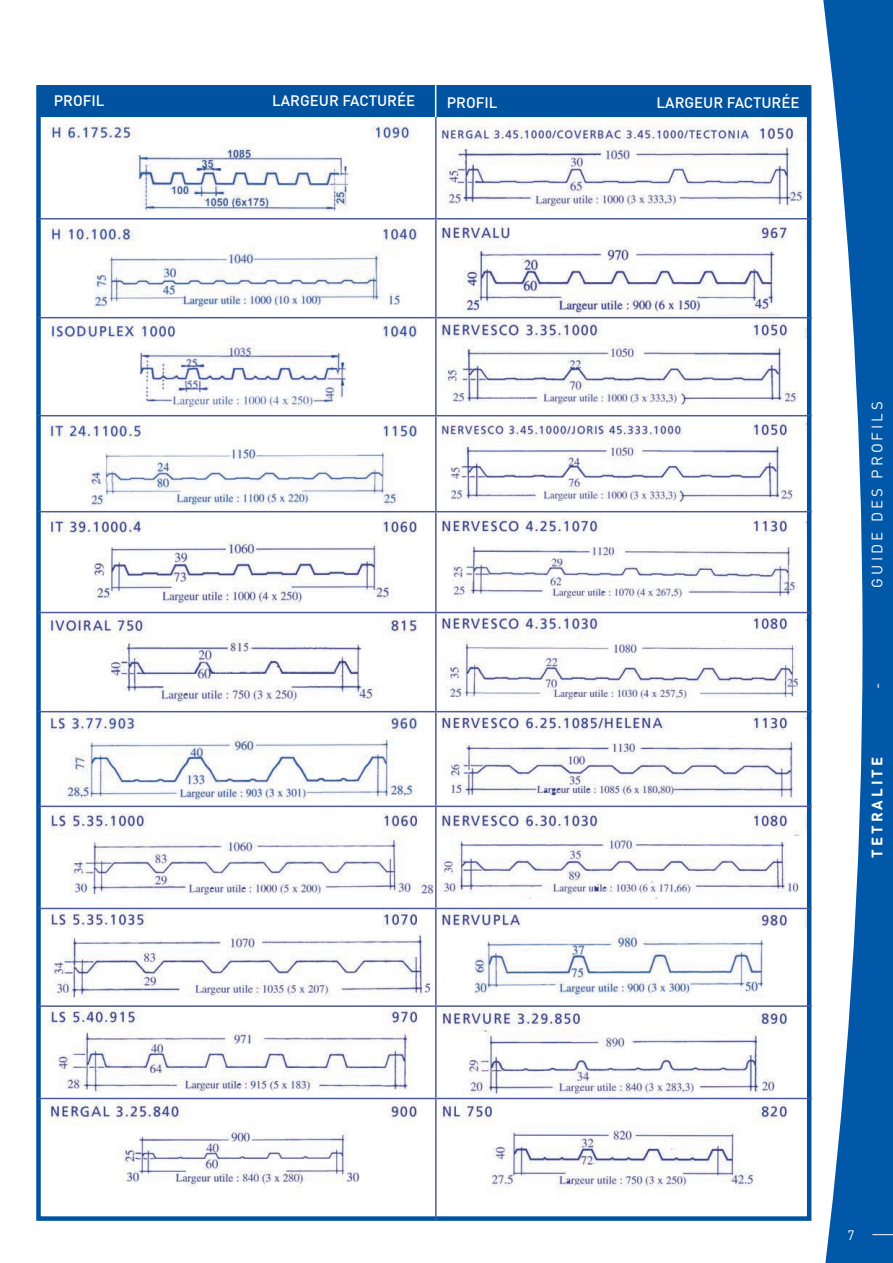
<style>
.page{position:relative;width:893px;height:1263px;background:#fff}
.page>*{position:absolute;margin:0;border:0;box-sizing:border-box;transform-origin:0 0}
.t1{font:500 15px "DIN";color:#fff}
.t2{font:15px "DIN";letter-spacing:.2em;color:#fff}
.t3{font:700 15px "DIN";letter-spacing:.2em;color:#fff}
.t4{font:13.5px "DIN";color:#fff}
</style>
<div class="page">
<svg style="left:823px;top:0;width:69px;height:1262px;fill:#0157a8"></svg>
<svg style="left:872px;top:1233px;width:20px;height:1px"></svg>
<img style="left:42px;top:117px;width:763px;height:1097px">
<div style="left:36px;top:85px;width:775px;height:1135px;border:5px solid #0153a0"></div>
<hr style="left:435px;top:114px;width:1px;height:104px;background:#4d5a9e">
<hr style="left:38px;top:218px;width:397px;height:1px;background:#4d5a9e">
<hr style="left:435px;top:218px;width:376px;height:1px;background:#4d5a9e">
<hr style="left:435px;top:219px;width:1px;height:98px;background:#4d5a9e">
<hr style="left:38px;top:317px;width:397px;height:1px;background:#4d5a9e">
<hr style="left:435px;top:317px;width:376px;height:1px;background:#4d5a9e">
<hr style="left:435px;top:318px;width:1px;height:97px;background:#4d5a9e">
<hr style="left:38px;top:415px;width:397px;height:1px;background:#4d5a9e">
<hr style="left:435px;top:415px;width:376px;height:1px;background:#4d5a9e">
<hr style="left:435px;top:416px;width:1px;height:95px;background:#4d5a9e">
<hr style="left:38px;top:511px;width:397px;height:1px;background:#4d5a9e">
<hr style="left:435px;top:511px;width:376px;height:1px;background:#4d5a9e">
<hr style="left:435px;top:512px;width:1px;height:99px;background:#4d5a9e">
<hr style="left:38px;top:611px;width:397px;height:2px;background:#4d5a9e">
<hr style="left:435px;top:611px;width:376px;height:2px;background:#4d5a9e">
<hr style="left:435px;top:613px;width:1px;height:97px;background:#4d5a9e">
<hr style="left:38px;top:710px;width:397px;height:2px;background:#4d5a9e">
<hr style="left:435px;top:710px;width:376px;height:2px;background:#4d5a9e">
<hr style="left:435px;top:712px;width:1px;height:93px;background:#4d5a9e">
<hr style="left:38px;top:805px;width:397px;height:2px;background:#4d5a9e">
<hr style="left:435px;top:805px;width:376px;height:2px;background:#4d5a9e">
<hr style="left:435px;top:807px;width:1px;height:100px;background:#4d5a9e">
<hr style="left:38px;top:907px;width:397px;height:2px;background:#4d5a9e">
<hr style="left:435px;top:907px;width:376px;height:2px;background:#4d5a9e">
<hr style="left:435px;top:909px;width:1px;height:96px;background:#4d5a9e">
<hr style="left:38px;top:1005px;width:397px;height:1px;background:#4d5a9e">
<hr style="left:435px;top:1005px;width:376px;height:1px;background:#4d5a9e">
<hr style="left:435px;top:1006px;width:1px;height:91px;background:#4d5a9e">
<hr style="left:38px;top:1097px;width:397px;height:1px;background:#4d5a9e">
<hr style="left:435px;top:1097px;width:376px;height:1px;background:#4d5a9e">
<hr style="left:435px;top:1098px;width:1px;height:122px;background:#4d5a9e">
<div style="left:38px;top:86px;width:769px;height:31px;background:#0153a0"></div>
<hr style="left:435px;top:85px;width:1px;height:32px;background:#fff">
<p class="t1" style="left:54px;top:94px;width:52px">PROFIL</p>
<p class="t1" style="left:272px;top:94px;width:144px">LARGEUR FACTURÉE</p>
<p class="t1" style="left:446px;top:95px;width:52px">PROFIL</p>
<p class="t1" style="left:656px;top:95px;width:144px">LARGEUR FACTURÉE</p>
<p class="t2" style="left:868px;top:587px;width:188px;rotate:-90deg">GUIDE DES PROFILS</p>
<p class="t2" style="left:868px;top:689px;width:8px;rotate:-90deg">-</p>
<p class="t3" style="left:868px;top:857px;width:102px;rotate:-90deg">TETRALITE</p>
<p class="t4" style="left:847px;top:1226px;width:9px">7</p>
</div>
